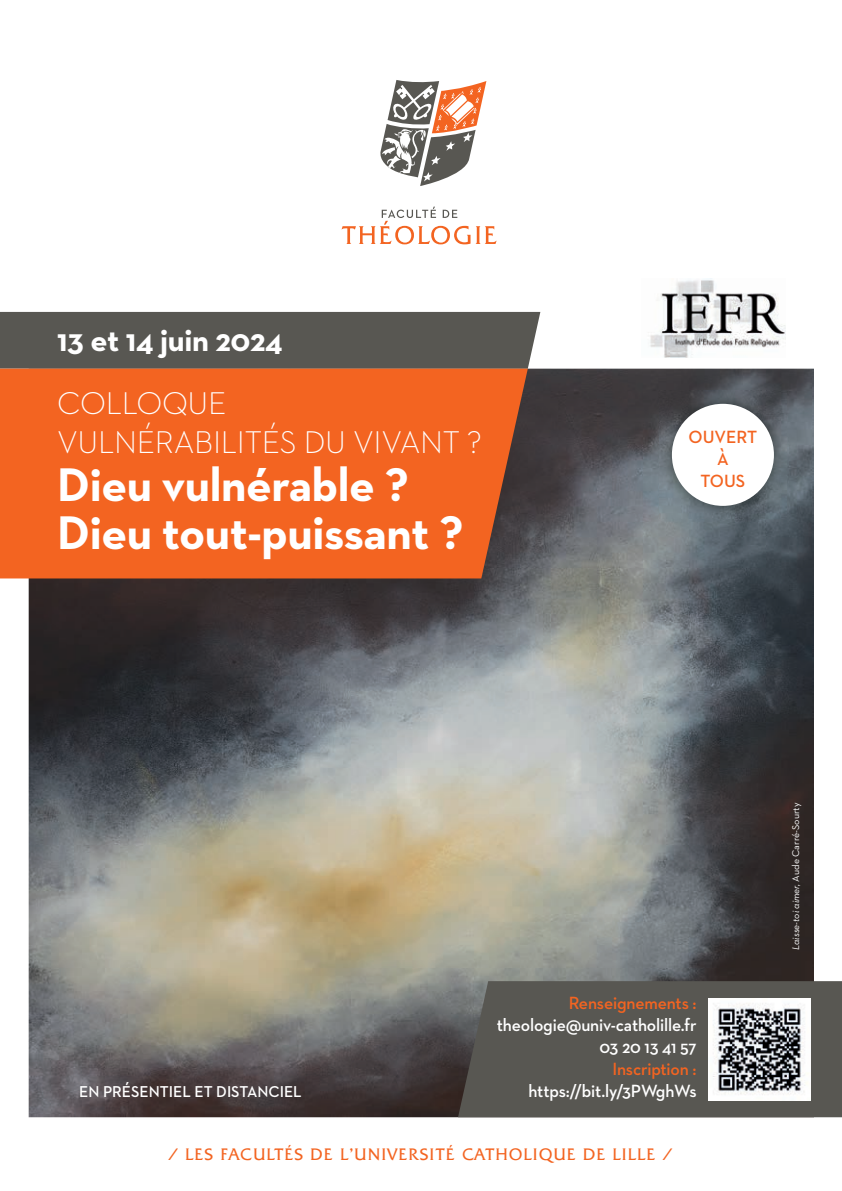
<style>
.page{position:relative;width:842px;height:1191px;background:#fff}
.page>*{position:absolute;margin:0;border:0;box-sizing:border-box;transform-origin:0 0}
.t1{font:700 48px/48px "Neutraface 2 Text";letter-spacing:-.01em;color:#fff}
.t2{font:300 32px/39px "Neutraface 2 Text";letter-spacing:-.01em;color:#fff}
.t3{font:700 32px "Neutraface 2 Text";letter-spacing:-.01em;color:#fff}
.t4{font:600 18px/22px "Neutraface 2 Text";letter-spacing:-.01em;color:#fff;text-align:right}
.t5{font:600 18px/22px "Neutraface 2 Text";letter-spacing:-.01em;color:#f36421;text-align:center}
.t6{font:300 16px "Quadrat Serial";letter-spacing:.1em;color:#f36421}
.t7{font:600 16px "Neutraface 2 Text";color:#fff}
.t8{font:italic 10px "Neutraface 2 Text";color:#fff}
.s1{font-style:normal}
</style>
<div class="page">
<img style="left:29px;top:369px;width:785px;height:748px">
<div style="left:0;top:312px;width:540px;height:57px;background:#585752"></div>
<div style="left:0;top:369px;width:528px;height:209px;background:#f36421"></div>
<svg style="left:342px;top:207px;width:155px;height:37px"></svg>
<svg style="left:380px;top:80px;width:106px;height:106px"></svg>
<div style="left:458px;top:981px;width:384px;height:136px;background:#585752"></div>
<img style="left:709px;top:998px;width:102px;height:102px">
<img style="left:659px;top:391px;width:128px;height:127px">
<div style="left:672px;top:404px;width:102px;height:102px;background:#fff;border-radius:50%"></div>
<img style="left:650px;top:278px;width:135px;height:80px">
<h2 class="t3" style="left:57px;top:320px;width:227px">13 et 14 juin 2024</h2>
<h2 class="t2" style="left:57px;top:383px;width:426px">COLLOQUE<br>VULNÉRABILITÉS DU VIVANT ?</h2>
<h1 class="t1" style="left:57px;top:460px;width:408px">Dieu vulnérable ?<br>Dieu tout-puissant ?</h1>
<p class="t5" style="left:688px;top:426px;width:70px">OUVERT<br>À<br>TOUS</p>
<p class="t7" style="left:79px;top:1081px;width:224px">EN PRÉSENTIEL ET DISTANCIEL</p>
<p class="t5" style="left:569px;top:992px;width:129px">Renseignements :</p>
<p class="t4" style="left:497px;top:1014px;width:201px">theologie@univ-catholille.fr<br>03 20 13 41 57</p>
<p class="t5" style="left:612px;top:1058px;width:86px">Inscription :</p>
<p class="t4" style="left:528px;top:1080px;width:170px">https://bit.ly/3PWghWs</p>
<p class="t6" style="left:169px;top:1145px;width:505px">/ LES FACULTÉS DE L’UNIVERSITÉ CATHOLIQUE DE LILLE /</p>
<p class="t8" style="left:789px;top:950px;width:149px;rotate:-90deg">Laisse-toi aimer, <span class="s1">Aude Carré-Sourty</span></p>
</div>
